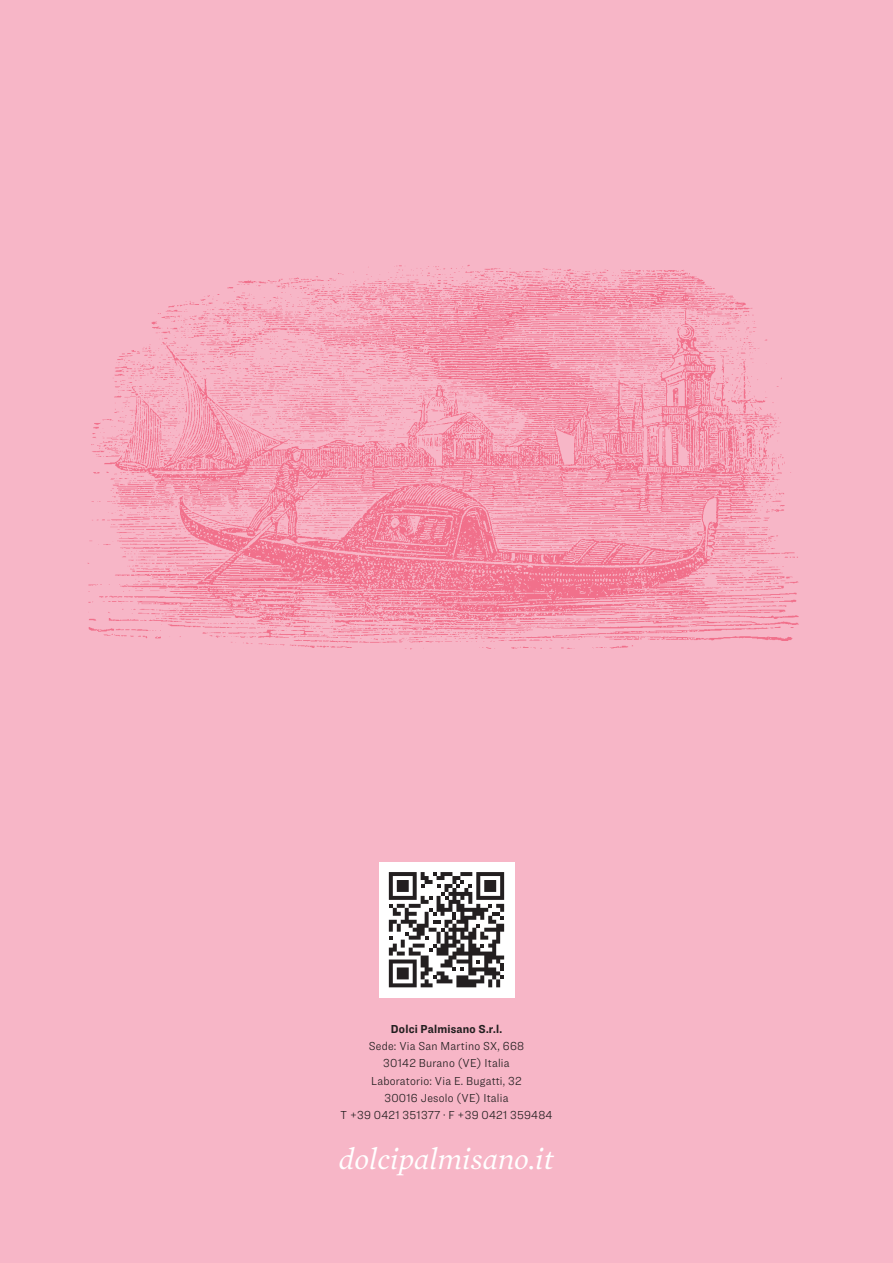
<style>
.page{position:relative;width:893px;height:1263px;background:#f7b6c7}
.page>*{position:absolute;margin:0;border:0;box-sizing:border-box;transform-origin:0 0}
.t1{font:italic 30px "Mercury Text G1";color:#fff}
.t2{font:300 12px/17.2px "Ringside Narrow";letter-spacing:.02em;color:#231f20;text-align:center}
.t3{font:700 12px "Ringside Narrow";letter-spacing:.02em;color:#231f20}
</style>
<div class="page">
<img style="left:87px;top:265px;width:712px;height:385px">
<div style="left:379px;top:862px;width:135px;height:135px;background:#fff"></div>
<svg style="left:389px;top:872px;width:115px;height:115px"></svg>
<p class="t3" style="left:391px;top:1020px;width:113px">Dolci Palmisano S.r.l.</p>
<p class="t2" style="left:341px;top:1037px;width:213px">Sede: Via San Martino SX, 668<br>30142 Burano (VE) Italia<br>Laboratorio: Via E. Bugatti, 32<br>30016 Jesolo (VE) Italia<br>T +39 0421 351377 · F +39 0421 359484</p>
<h1 class="t1" style="left:339px;top:1138px;width:217px">dolcipalmisano.it</h1>
</div>
